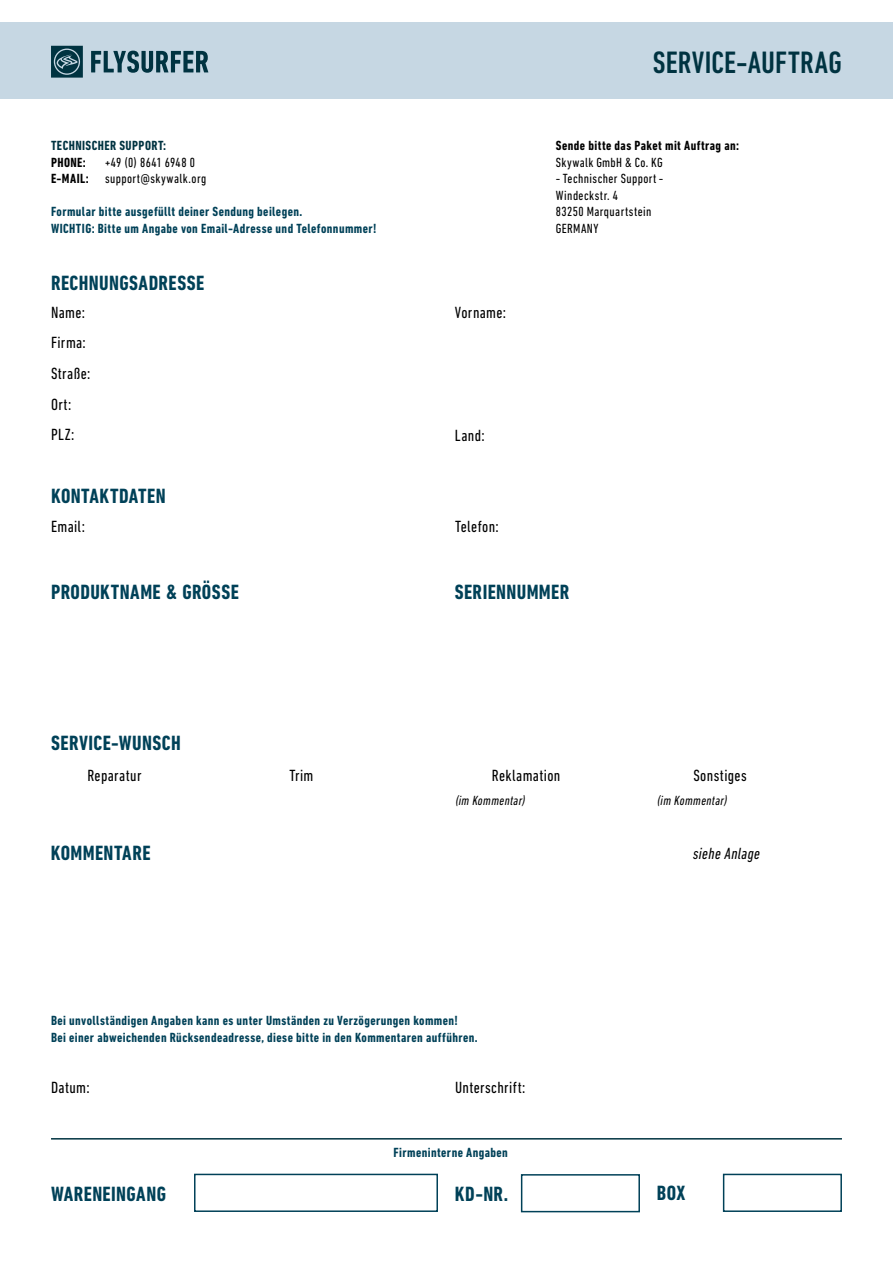
<style>
.page{position:relative;width:893px;height:1263px;background:#fff}
.page>*{position:absolute;margin:0;border:0;box-sizing:border-box;transform-origin:0 0}
.t1{font:500 condensed 31.5px "DIN Next LT Pro";letter-spacing:.01em;color:#003341}
.t2{font:700 condensed 21px "DIN Next LT Pro";letter-spacing:.02em;color:#004158}
.t3{font:condensed 16.5px "DIN Next LT Pro";letter-spacing:.025em;color:#000}
.t4{font:italic condensed 16.5px "DIN Next LT Pro";letter-spacing:.02em;color:#000}
.t5{font:700 condensed 13.5px/16.5px "DIN Next LT Pro";letter-spacing:.03em;color:#004158}
.t6{font:condensed 13.5px/16.5px "DIN Next LT Pro";letter-spacing:.03em;color:#000}
.t7{font:700 condensed 13.5px "DIN Next LT Pro";letter-spacing:.03em;color:#000}
.t8{font:italic condensed 13.5px "DIN Next LT Pro";letter-spacing:.03em;color:#000}
.t9{font:700 condensed 13.5px "DIN Next LT Pro";letter-spacing:.03em;color:#003341}
.s1{font-weight:700}
</style>
<div class="page">
<div style="left:0;top:22px;width:893px;height:77px;background:#c6d7e3"></div>
<svg style="left:91px;top:51px;width:117px;height:22px"></svg>
<svg style="left:51px;top:46px;width:32px;height:32px"></svg>
<div style="left:521px;top:1174px;width:119px;height:38px;border:2px solid #004158"></div>
<hr style="left:51px;top:1138px;width:791px;height:1px;background:#003341">
<div style="left:194px;top:1174px;width:244px;height:38px;border:2px solid #004158"></div>
<div style="left:723px;top:1174px;width:119px;height:38px;border:2px solid #004158"></div>
<p class="t9" style="left:51px;top:138px;width:117px">TECHNISCHER SUPPORT:</p>
<p class="t7" style="left:51px;top:154px;width:36px">PHONE:</p>
<p class="t6" style="left:51px;top:154px;width:157px;text-indent:54px">+49 (0) 8641 6948 0<br><span class="s1">E-MAIL:</span> support@skywalk.org</p>
<p class="t5" style="left:51px;top:203px;width:327px">Formular bitte ausgefüllt deiner Sendung beilegen.<br>WICHTIG: Bitte um Angabe von Email-Adresse und Telefonnummer!</p>
<h2 class="t2" style="left:51px;top:271px;width:155px">RECHNUNGSADRESSE</h2>
<p class="t3" style="left:51px;top:303px;width:36px">Name:</p>
<p class="t3" style="left:51px;top:333px;width:36px">Firma:</p>
<p class="t3" style="left:51px;top:364px;width:41px">Straße:</p>
<p class="t3" style="left:51px;top:395px;width:22px">Ort:</p>
<p class="t3" style="left:51px;top:426px;width:25px">PLZ:</p>
<p class="t3" style="left:455px;top:303px;width:53px">Vorname:</p>
<p class="t3" style="left:455px;top:426px;width:31px">Land:</p>
<h2 class="t2" style="left:51px;top:484px;width:116px">KONTAKTDATEN</h2>
<p class="t3" style="left:51px;top:517px;width:35px">Email:</p>
<p class="t3" style="left:455px;top:517px;width:45px">Telefon:</p>
<h1 class="t1" style="left:653px;top:44px;width:191px">SERVICE-AUFTRAG</h1>
<p class="t7" style="left:556px;top:138px;width:185px">Sende bitte das Paket mit Auftrag an:</p>
<p class="t6" style="left:556px;top:154px;width:109px">Skywalk GmbH &amp; Co. KG -Technischer Support-<br>Windeckstr. 4<br>83250 Marquartstein<br>GERMANY</p>
<h2 class="t2" style="left:51px;top:580px;width:189px">PRODUKTNAME &amp; GRÖSSE</h2>
<h2 class="t2" style="left:455px;top:580px;width:116px">SERIENNUMMER</h2>
<h2 class="t2" style="left:51px;top:731px;width:131px">SERVICE-WUNSCH</h2>
<p class="t3" style="left:87px;top:766px;width:56px">Reparatur</p>
<p class="t3" style="left:289px;top:766px;width:26px">Trim</p>
<p class="t3" style="left:492px;top:766px;width:70px">Reklamation</p>
<p class="t8" style="left:455px;top:793px;width:72px">(im Kommentar)</p>
<p class="t8" style="left:657px;top:793px;width:72px">(im Kommentar)</p>
<p class="t3" style="left:693px;top:766px;width:55px">Sonstiges</p>
<h2 class="t2" style="left:51px;top:840px;width:101px">KOMMENTARE</h2>
<p class="t4" style="left:693px;top:844px;width:68px">siehe Anlage</p>
<p class="t5" style="left:51px;top:1012px;width:428px">Bei unvollständigen Angaben kann es unter Umständen zu Verzögerungen kommen!<br>Bei einer abweichenden Rücksendeadresse, diese bitte in den Kommentaren aufführen.</p>
<p class="t3" style="left:51px;top:1078px;width:40px">Datum:</p>
<p class="t3" style="left:455px;top:1078px;width:72px">Unterschrift:</p>
<p class="t5" style="left:394px;top:1144px;width:116px">Firmeninterne Angaben</p>
<h2 class="t2" style="left:51px;top:1182px;width:117px">WARENEINGANG</h2>
<h2 class="t2" style="left:455px;top:1182px;width:55px">KD-NR.</h2>
<h2 class="t2" style="left:657px;top:1181px;width:30px">BOX</h2>
</div>
